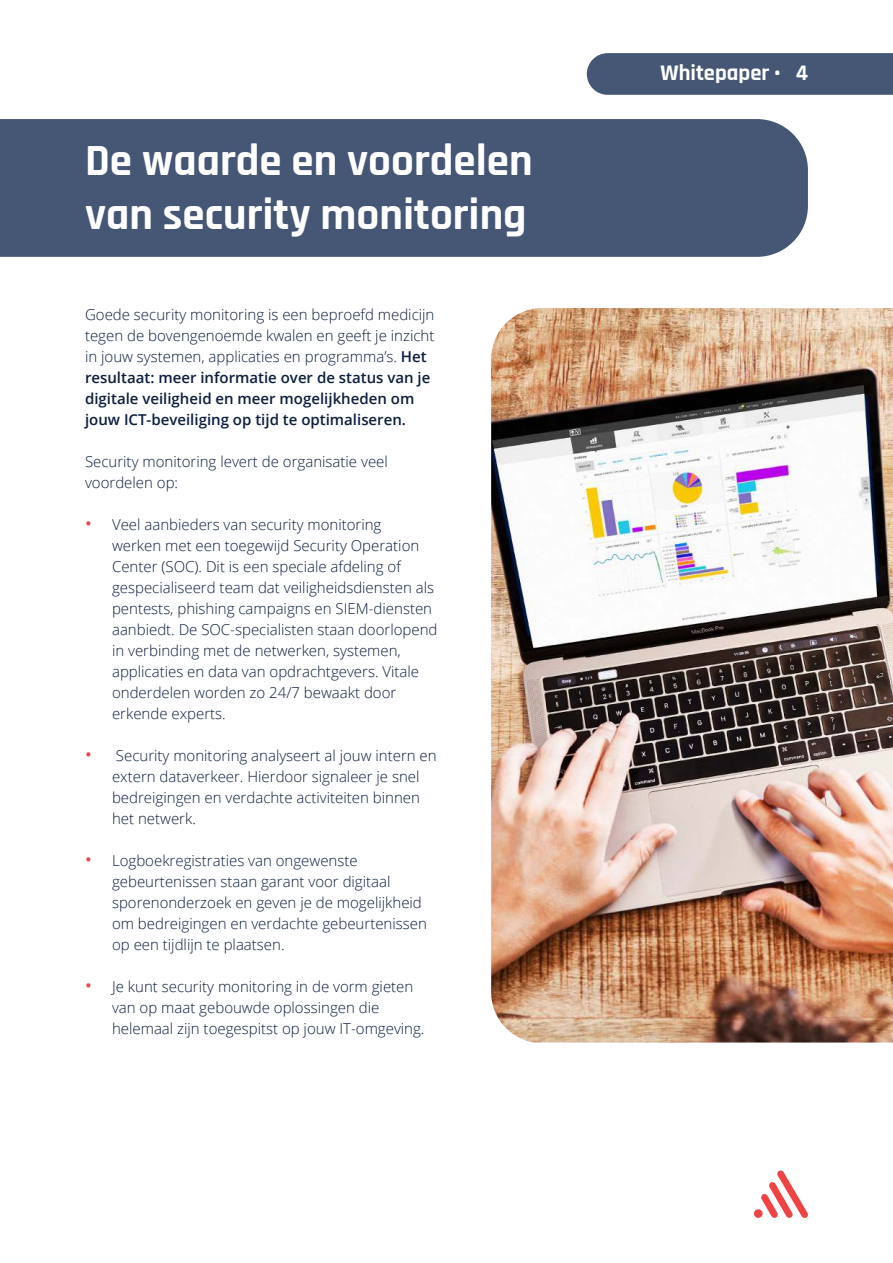
<style>
.page{position:relative;width:893px;height:1263px;background:#fff}
.page>*{position:absolute;margin:0;border:0;box-sizing:border-box;transform-origin:0 0}
.t1{font:700 45px/54px "Rajdhani";color:#fff}
.t2{font:700 22.5px "Rajdhani";color:#fff}
.t3{font:300 15px/21px "Open Sans";color:#0d1e3f}
.s1{font-weight:600}
.s2{font-weight:400;font-size:18px;color:#ef4444}
</style>
<div class="page">
<div style="left:587px;top:53px;width:306px;height:42px;background:#465675"></div>
<div style="left:0;top:119px;width:808px;height:138px;background:#465675"></div>
<img style="left:491px;top:308px;width:402px;height:734px">
<svg style="left:754px;top:1170px;width:54px;height:48px"></svg>
<h1 class="t1" style="left:85px;top:136px;width:449px">De waarde en voordelen van security monitoring</h1>
<p class="t3" style="left:85px;top:305px;width:351px">Goede security monitoring is een beproefd medicijn tegen de bovengenoemde kwalen en geeft je inzicht in jouw systemen, applicaties en programma’s. <span class="s1">Het resultaat: meer informatie over de status van je digitale veiligheid en meer mogelijkheden om jouw ICT-beveiliging op tijd te optimaliseren.</span></p>
<p class="t3" style="left:85px;top:452px;width:304px">Security monitoring levert de organisatie veel voordelen op:</p>
<p class="t3" style="left:112px;top:515px;width:327px;text-indent:-27px"><span class="s2">•</span> Veel aanbieders van security monitoring<br>werken met een toegewijd Security Operation Center (SOC). Dit is een speciale afdeling of gespecialiseerd team dat veiligheidsdiensten als pentests, phishing campaigns en SIEM-diensten aanbiedt. De SOC-specialisten staan doorlopend in verbinding met de netwerken, systemen, applicaties en data van opdrachtgevers. Vitale onderdelen worden zo 24/7 bewaakt door erkende experts.</p>
<p class="t3" style="left:112px;top:746px;width:326px;text-indent:-27px"><span class="s2">•</span> Security monitoring analyseert al jouw intern en extern dataverkeer. Hierdoor signaleer je snel bedreigingen en verdachte activiteiten binnen het netwerk.</p>
<p class="t3" style="left:112px;top:851px;width:316px;text-indent:-27px"><span class="s2">•</span> Logboekregistraties van ongewenste gebeurtenissen staan garant voor digitaal sporenonderzoek en geven je de mogelijkheid om bedreigingen en verdachte gebeurtenissen op een tijdlijn te plaatsen.</p>
<p class="t3" style="left:112px;top:977px;width:314px;text-indent:-27px"><span class="s2">•</span> Je kunt security monitoring in de vorm gieten van op maat gebouwde oplossingen die helemaal zijn toegespitst op jouw IT-omgeving.</p>
<h2 class="t2" style="left:660px;top:65px;width:149px">Whitepaper • 4</h2>
</div>
